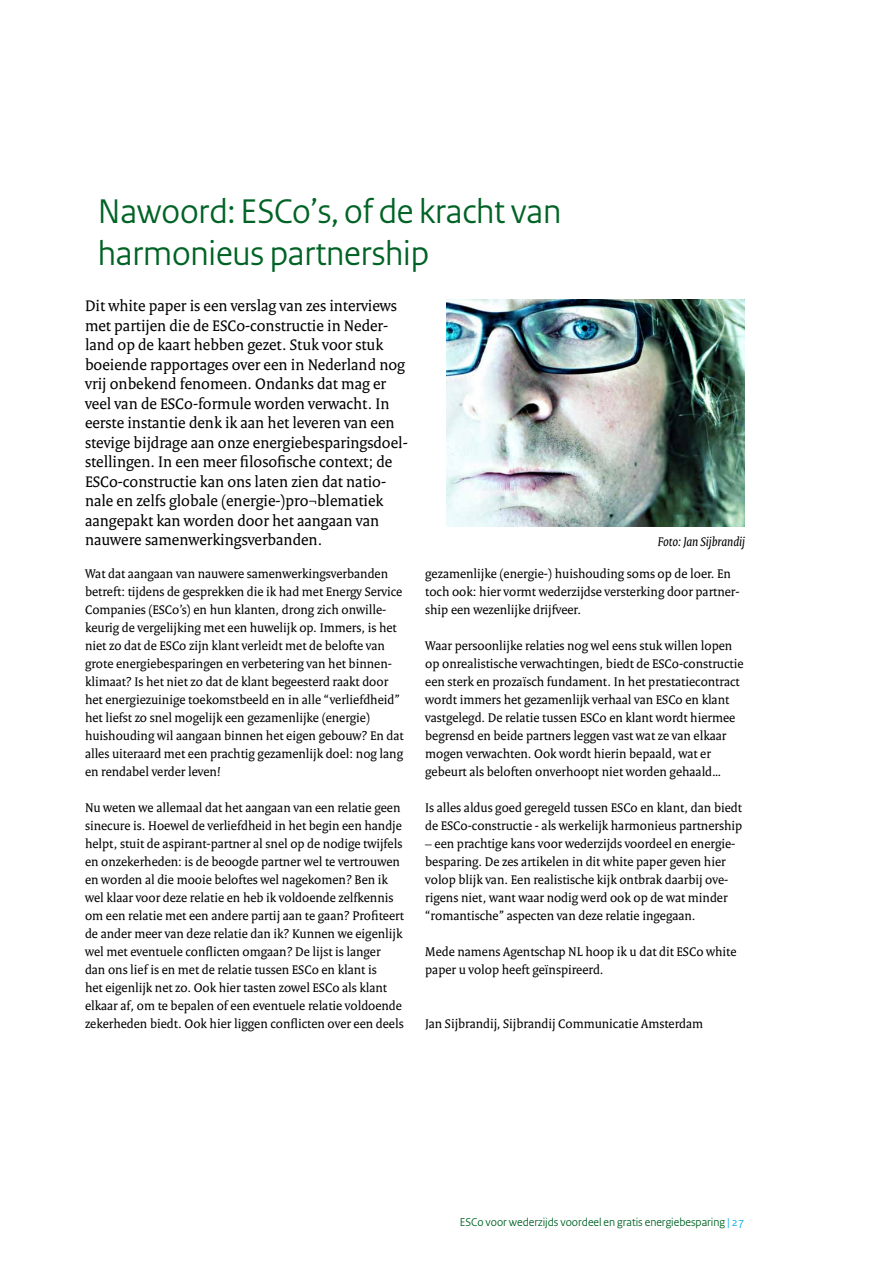
<style>
.page{position:relative;width:893px;height:1263px;background:#fff}
.page>*{position:absolute;margin:0;border:0;box-sizing:border-box;transform-origin:0 0}
.t1{font:36px/42px "Rijksoverheid Sans";letter-spacing:-.005em;color:#006325}
.t2{font:16.5px/19.5px "Rijksoverheid Serif";color:#000}
.t3{font:13.5px/18px "Rijksoverheid Serif";color:#000}
.t4{font:italic 13.5px "Rijksoverheid Serif";color:#000}
.t5{font:12px "Rijksoverheid Sans";color:#006325}
.s1{color:#00aeef}
</style>
<div class="page">
<img style="left:446px;top:299px;width:298px;height:228px">
<h1 class="t1" style="left:98px;top:190px;width:465px">Nawoord: ESCo’s, of de kracht van harmonieus partnership</h1>
<p class="t2" style="left:85px;top:296px;width:324px">Dit white paper is een verslag van zes interviews met partijen die de ESCo-constructie in Neder&shy;land op de kaart hebben gezet. Stuk voor stuk boeiende rapportages over een in Nederland nog vrij onbekend fenomeen. Ondanks dat mag er veel van de ESCo-formule worden verwacht. In eerste instantie denk ik aan het leveren van een stevige bijdrage aan onze energiebesparingsdoel&shy;stellingen. In een meer filosofische context; de ESCo-constructie kan ons laten zien dat natio&shy;nale en zelfs globale (energie-)pro¬blematiek aangepakt kan worden door het aangaan van nauwere samenwerkingsverbanden.</p>
<p class="t4" style="left:658px;top:533px;width:89px">Foto: Jan Sijbrandij</p>
<p class="t3" style="left:85px;top:565px;width:320px">Wat dat aangaan van nauwere samenwerkingsverbanden betreft: tijdens de gesprekken die ik had met Energy Service Companies (ESCo’s) en hun klanten, drong zich onwille&shy;keurig de vergelijking met een huwelijk op. Immers, is het niet zo dat de ESCo zijn klant verleidt met de belofte van grote energiebesparingen en verbetering van het binnen&shy;klimaat? Is het niet zo dat de klant begeesterd raakt door het energiezuinige toekomstbeeld en in alle “verliefdheid” het liefst zo snel mogelijk een gezamenlijke (energie) huishouding wil aangaan binnen het eigen gebouw? En dat alles uiteraard met een prachtig gezamenlijk doel: nog lang en rendabel verder leven!</p>
<p class="t3" style="left:85px;top:799px;width:320px">Nu weten we allemaal dat het aangaan van een relatie geen sinecure is. Hoewel de verliefdheid in het begin een handje helpt, stuit de aspirant-partner al snel op de nodige twijfels en onzekerheden: is de beoogde partner wel te vertrouwen en worden al die mooie beloftes wel nagekomen? Ben ik wel klaar voor deze relatie en heb ik voldoende zelfkennis om een relatie met een andere partij aan te gaan? Profiteert de ander meer van deze relatie dan ik? Kunnen we eigenlijk wel met eventuele conflicten omgaan? De lijst is langer dan ons lief is en met de relatie tussen ESCo en klant is<br>het eigenlijk net zo. Ook hier tasten zowel ESCo als klant elkaar af, om te bepalen of een eventuele relatie voldoende zekerheden biedt. Ook hier liggen conflicten over een deels</p>
<p class="t3" style="left:425px;top:565px;width:316px">gezamenlijke (energie-) huishouding soms op de loer. En toch ook: hier vormt wederzijdse versterking door partner&shy;ship een wezenlijke drijfveer.</p>
<p class="t3" style="left:425px;top:637px;width:320px">Waar persoonlijke relaties nog wel eens stuk willen lopen op onrealistische verwachtingen, biedt de ESCo-constructie een sterk en prozaïsch fundament. In het prestatiecontract wordt immers het gezamenlijk verhaal van ESCo en klant vastgelegd. De relatie tussen ESCo en klant wordt hiermee begrensd en beide partners leggen vast wat ze van elkaar mogen verwachten. Ook wordt hierin bepaald, wat er gebeurt als beloften onverhoopt niet worden gehaald…</p>
<p class="t3" style="left:425px;top:799px;width:318px">Is alles aldus goed geregeld tussen ESCo en klant, dan biedt de ESCo-constructie - als werkelijk harmonieus partnership</p>
<p class="t3" style="left:425px;top:835px;width:312px">– een prachtige kans voor wederzijds voordeel en energie&shy;besparing. De zes artikelen in dit white paper geven hier volop blijk van. Een realistische kijk ontbrak daarbij ove&shy;rigens niet, want waar nodig werd ook op de wat minder “romantische” aspecten van deze relatie ingegaan.</p>
<p class="t3" style="left:425px;top:943px;width:313px">Mede namens Agentschap NL hoop ik u dat dit ESCo white paper u volop heeft geïnspireerd.</p>
<p class="t3" style="left:425px;top:1015px;width:279px">Jan Sijbrandij, Sijbrandij Communicatie Amsterdam</p>
<p class="t5" style="left:460px;top:1215px;width:286px">ESCo voor wederzijds voordeel en gratis energiebesparing <span class="s1">| 27</span></p>
</div>
